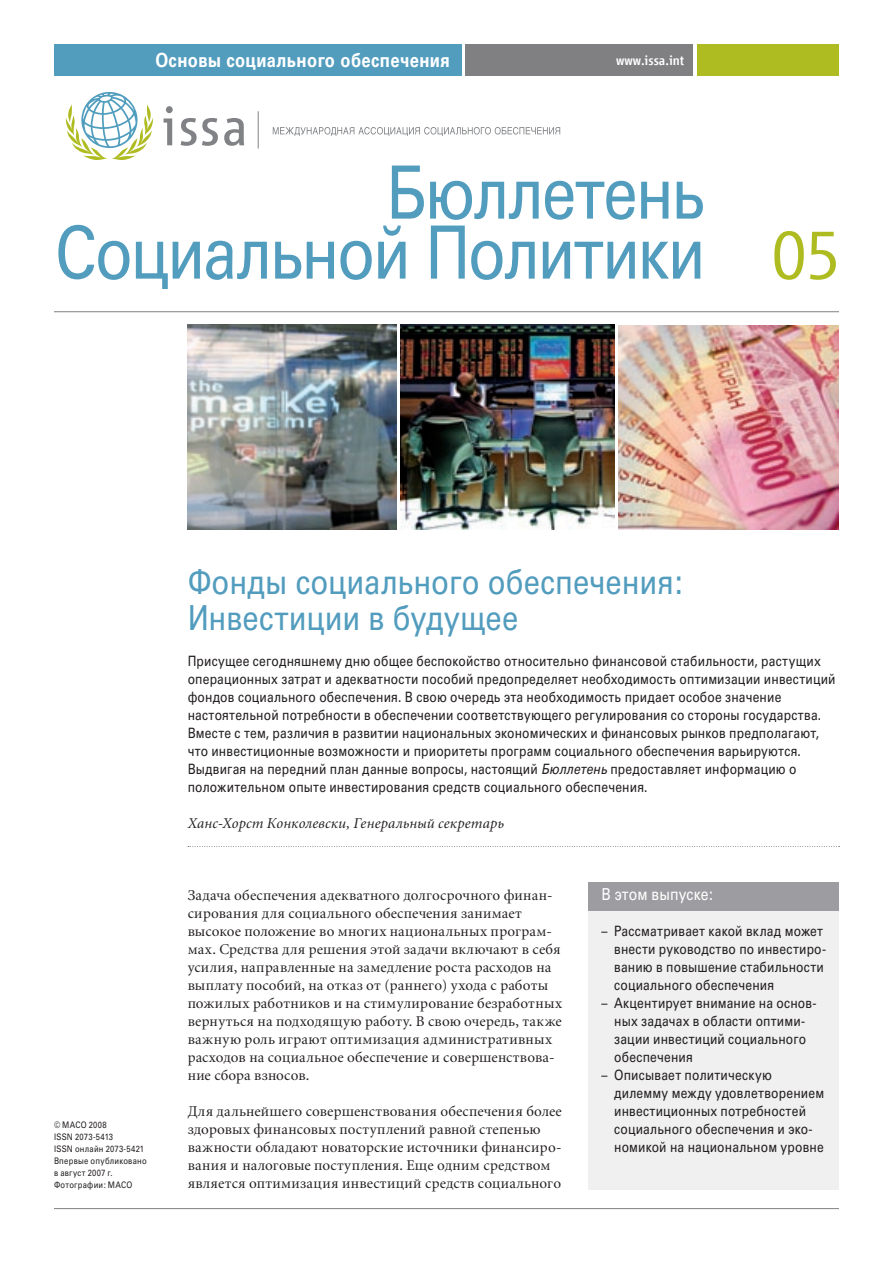
<style>
.page{position:relative;width:893px;height:1263px;background:#fff}
.page>*{position:absolute;margin:0;border:0;box-sizing:border-box;transform-origin:0 0}
.Titre_RU{font:73.5px/60px "Univers Cyr";letter-spacing:-.04em;color:#529cbe;text-align:right;scale:.85 1}
.Titre___Numéro{font:300 72px "Vialog LT Com";color:#aebc21}
.Chapo_-_titre{font:34.5px/36px "Univers Cyr";color:#529cbe;scale:.85 1}
.En-tête{font:700 19.5px "Univers Cyr";letter-spacing:.025em;color:#fff;scale:.85 1}
.Box_-_titre_RU{font:16.5px "Univers Cyr";letter-spacing:.005em;color:#fff;scale:.85 1}
.Txt_-_txt_courant_RU{font:15px/18px "Minion Cyr";letter-spacing:.01em;color:#231f20}
.Chapo_-_signature_RU{font:italic 15px "Minion Cyr";letter-spacing:.01em;color:#231f20}
.Chapo_-_txt_courant{font:14.25px/18px "Univers Cyr";letter-spacing:.015em;color:#231f20;scale:.85 1}
.Box_-_txt_bullet_RU{font:14.25px/18px "Univers Cyr";letter-spacing:.015em;color:#231f20;scale:.85 1}
.t1{font:500 13.5px "Vialog LT Com";color:#fff}
.Copyright__RU{font:9px/12px "Univers Cyr";letter-spacing:.03em;color:#231f20;scale:.85 1}
.s1{font-style:italic}
</style>
<div class="page">
<div style="left:589px;top:900px;width:250px;height:289px;background:#f0f0f1"></div>
<hr style="left:54px;top:311px;width:785px;height:1px;background:#808083">
<div style="left:589px;top:882px;width:250px;height:28px;background:#9d9da1"></div>
<hr style="left:54px;top:1208px;width:785px;height:1px;background:#808083">
<svg style="left:188px;top:846px;width:652px;height:1px"></svg>
<div style="left:697px;top:44px;width:142px;height:32px;background:#aebc21"></div>
<div style="left:466px;top:44px;width:227px;height:32px;background:#808083"></div>
<div style="left:54px;top:44px;width:407px;height:32px;background:#529cbe"></div>
<img style="left:400px;top:324px;width:214px;height:205px">
<img style="left:188px;top:324px;width:208px;height:205px">
<img style="left:619px;top:326px;width:219px;height:203px">
<svg style="left:66px;top:92px;width:87px;height:68px"></svg>
<svg style="left:164px;top:106px;width:80px;height:40px"></svg>
<hr style="left:258px;top:111px;width:1px;height:38px;background:#808285">
<svg style="left:273px;top:127px;width:287px;height:9px"></svg>
<p class="En-tête" style="left:155px;top:49px;width:348px">Основы социального обеспечения</p>
<p class="t1" style="left:616px;top:53px;width:70px">www.issa.int</p>
<p class="Titre_RU" style="left:55px;top:162px;width:767px">Бюллетень<br>Социальной Политики</p>
<p class="Titre___Numéro" style="left:771px;top:215px;width:72px">05</p>
<p class="Copyright__RU" style="left:54px;top:1119px;width:63px">© MACO 2008</p>
<p class="Copyright__RU" style="left:54px;top:1131px;width:71px">ISSN 2073-5413</p>
<p class="Copyright__RU" style="left:54px;top:1143px;width:108px">ISSN онлайн 2073-5421</p>
<p class="Copyright__RU" style="left:54px;top:1155px;width:111px">Впервые опубликовано в август 2007 г.</p>
<p class="Copyright__RU" style="left:54px;top:1179px;width:94px">Фотографии: MACO</p>
<p class="Chapo_-_titre" style="left:188px;top:563px;width:584px">Фонды социального обеспечения:<br>Инвестиции в будущее</p>
<p class="Chapo_-_txt_courant" style="left:188px;top:652px;width:764px">Присущее сегодняшнему дню общее беспокойство относительно финансовой стабильности, растущих операционных затрат и адекватности пособий предопределяет необходимость оптимизации инвестиций фондов социального обеспечения. В свою очередь эта необходимость придает особое значение настоятельной потребности в обеспечении соответствующего регулирования со стороны государства.<br>Вместе с тем, различия в развитии национальных экономических и финансовых рынков предполагают, что инвестиционные возможности и приоритеты программ социального обеспечения варьируются.<br>Выдвигая на передний план данные вопросы, настоящий <span class="s1">Бюллетень</span> предоставляет информацию о положительном опыте инвестирования средств социального обеспечения.</p>
<p class="Chapo_-_signature_RU" style="left:188px;top:814px;width:318px">Ханс-Хорст Конколевски, Генеральный секретарь</p>
<p class="Txt_-_txt_courant_RU" style="left:188px;top:886px;width:376px">Задача обеспечения адекватного долгосрочного финан&shy;сирования для социального обеспечения занимает высокое положение во многих национальных програм&shy;мах. Средства для решения этой задачи включают в себя усилия, направленные на замедление роста расходов на выплату пособий, на отказ от (раннего) ухода с работы пожилых работников и на стимулирование безработных вернуться на подходящую работу. В свою очередь, также важную роль играют оптимизация административных расходов на социальное обеспечение и совершенствова&shy;ние сбора взносов.</p>
<p class="Txt_-_txt_courant_RU" style="left:188px;top:1102px;width:376px">Для дальнейшего совершенствования обеспечения более здоровых финансовых поступлений равной степенью важности обладают новаторские источники финансиро&shy;вания и налоговые поступления. Еще одним средством является оптимизация инвестиций средств социального</p>
<p class="Box_-_titre_RU" style="left:601px;top:884px;width:133px">В этом выпуске:</p>
<p class="Box_-_txt_bullet_RU" style="left:614px;top:922px;width:251px;text-indent:-13px">– Рассматривает какой вклад может внести руководство по инвестиро&shy;ванию в повышение стабильности социального обеспечения</p>
<p class="Box_-_txt_bullet_RU" style="left:614px;top:994px;width:240px;text-indent:-13px">– Акцентирует внимание на основ&shy;ных задачах в области оптими&shy;зации инвестиций социального обеспечения</p>
<p class="Box_-_txt_bullet_RU" style="left:614px;top:1066px;width:249px;text-indent:-13px">– Описывает политическую дилемму между удовлетворением инвестиционных потребностей социального обеспечения и эко&shy;номикой на национальном уровне</p>
</div>
